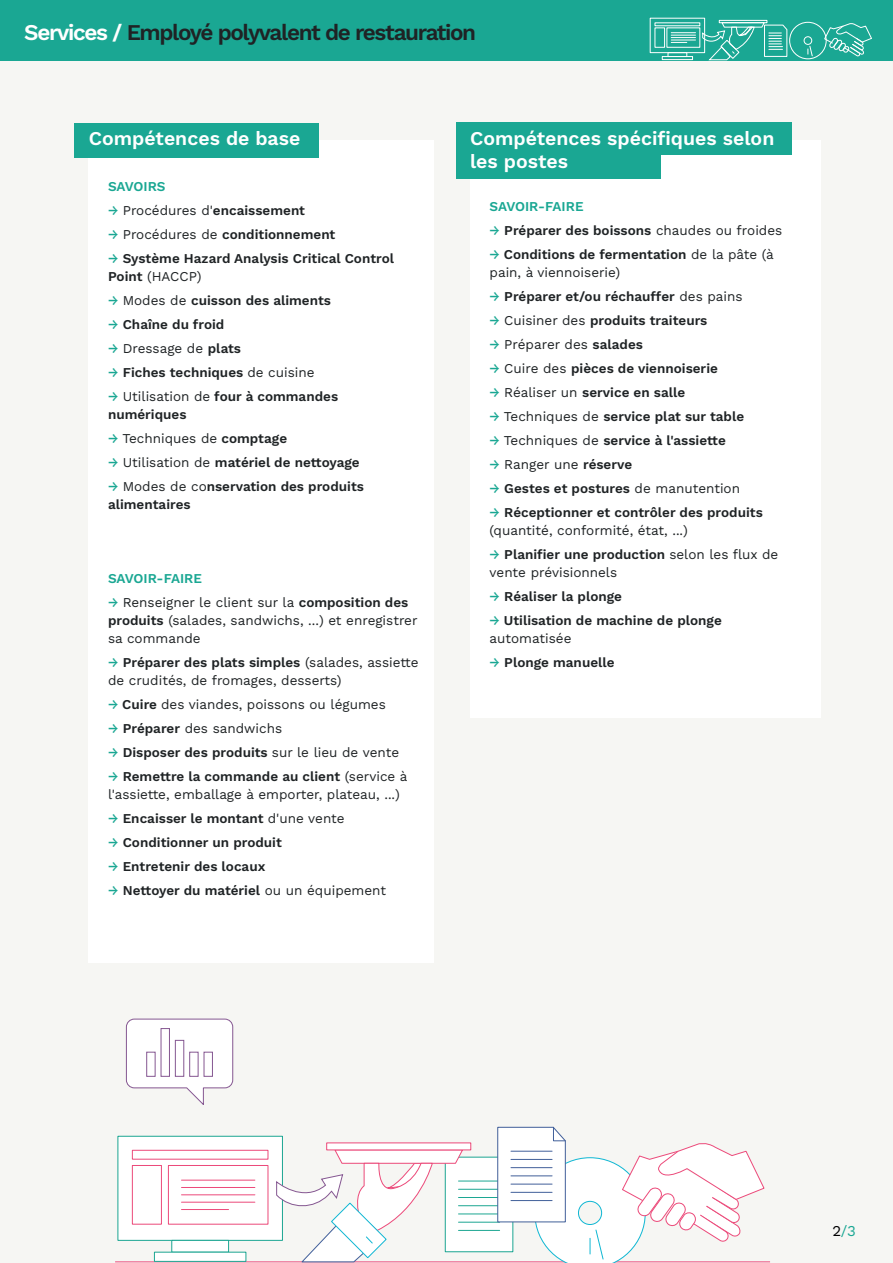
<style>
.page{position:relative;width:893px;height:1263px;background:#f6f6f3}
.page>*{position:absolute;margin:0;border:0;box-sizing:border-box;transform-origin:0 0}
.t1{font:600 22.5px "Work Sans";letter-spacing:-.06em;color:#1f2325}
.t2{font:600 19.5px/23.4px "Work Sans";color:#fff}
.t3{font:15px "Work Sans";color:#1aa793}
.t4{font:600 13.5px/18px "Work Sans";color:#1f2325}
.t5{font:13.5px/18px "Work Sans";color:#1f2325}
.t6{font:600 13.5px "Work Sans";color:#1aa793}
.s1{color:#fff}
.s2{font-weight:500;color:#1aa793}
.s3{font-weight:600}
.s4{font-weight:400}
.s5{color:#000001}
</style>
<div class="page">
<hr style="left:115px;top:1261px;width:655px;height:1px;background:#ec4a7a">
<svg style="left:125px;top:1018px;width:109px;height:87px"></svg>
<div style="left:146px;top:1052px;width:10px;height:25px;background:#fff;border:1px solid #855791"></div>
<div style="left:161px;top:1028px;width:9px;height:49px;background:#fff;border:1px solid #855791"></div>
<div style="left:175px;top:1040px;width:9px;height:37px;background:#fff;border:1px solid #855791"></div>
<div style="left:189px;top:1052px;width:10px;height:25px;background:#fff;border:1px solid #855791"></div>
<div style="left:204px;top:1052px;width:9px;height:25px;background:#fff;border:1px solid #855791"></div>
<div style="left:117px;top:1136px;width:166px;height:105px;background:#fff;border:1px solid #1ca692"></div>
<div style="left:171px;top:1240px;width:58px;height:12px;background:#fff;border:1px solid #1ca692"></div>
<div style="left:154px;top:1252px;width:92px;height:10px;background:#fff;border:1px solid #1ca692"></div>
<div style="left:132px;top:1150px;width:136px;height:9px;background:#fff;border:1px solid #ec4a7a"></div>
<div style="left:132px;top:1165px;width:30px;height:59px;background:#fff;border:1px solid #ec4a7a"></div>
<div style="left:168px;top:1165px;width:100px;height:59px;background:#fff;border:1px solid #ec4a7a"></div>
<hr style="left:181px;top:1180px;width:74px;height:1px;background:#ec4a7a">
<hr style="left:181px;top:1187px;width:74px;height:1px;background:#ec4a7a">
<hr style="left:181px;top:1194px;width:74px;height:1px;background:#ec4a7a">
<hr style="left:181px;top:1202px;width:74px;height:1px;background:#ec4a7a">
<hr style="left:181px;top:1209px;width:48px;height:1px;background:#ec4a7a">
<svg style="left:276px;top:1126px;width:489px;height:137px"></svg>
<hr style="left:511px;top:1151px;width:41px;height:1px;background:#415f99">
<hr style="left:511px;top:1159px;width:41px;height:1px;background:#415f99">
<hr style="left:511px;top:1167px;width:41px;height:1px;background:#415f99">
<hr style="left:511px;top:1175px;width:41px;height:1px;background:#415f99">
<hr style="left:511px;top:1184px;width:41px;height:1px;background:#415f99">
<hr style="left:511px;top:1192px;width:41px;height:1px;background:#415f99">
<hr style="left:511px;top:1200px;width:41px;height:1px;background:#415f99">
<div style="left:470px;top:140px;width:351px;height:578px;background:#fff"></div>
<div style="left:89px;top:140px;width:345px;height:823px;background:#fff"></div>
<div style="left:74px;top:123px;width:244px;height:34px;background:#1aa793"></div>
<div style="left:456px;top:122px;width:336px;height:33px;background:#1aa793"></div>
<div style="left:456px;top:144px;width:204px;height:34px;background:#1aa793"></div>
<div style="left:0;top:0;width:893px;height:61px;background:#1aa793"></div>
<div style="left:668px;top:52px;width:19px;height:5px;border:1px solid #fff"></div>
<div style="left:662px;top:56px;width:31px;height:4px;border:1px solid #fff"></div>
<div style="left:655px;top:27px;width:10px;height:21px;border:1px solid #fff"></div>
<div style="left:666px;top:27px;width:34px;height:21px;border:1px solid #fff"></div>
<svg style="left:671px;top:32px;width:24px;height:11px"></svg>
<div style="left:719px;top:20px;width:48px;height:3px;border:1px solid #fff"></div>
<svg style="left:702px;top:22px;width:170px;height:39px"></svg>
<h1 class="t1" style="left:24px;top:15px;width:453px"><span class="s1">Services /</span> Employé polyvalent de restauration</h1>
<h2 class="t2" style="left:89px;top:126px;width:213px">Compétences de base</h2>
<p class="t6" style="left:108px;top:176px;width:59px">SAVOIRS</p>
<p class="t5" style="left:108px;top:201px;width:199px"><span class="s2">→</span> Procédures d'<span class="s3">encaissement</span></p>
<p class="t4" style="left:108px;top:225px;width:229px"><span class="s2">→</span> <span class="s4">Procédures de</span> conditionnement</p>
<p class="t4" style="left:108px;top:249px;width:288px"><span class="s2">→</span> Système Hazard Analysis Critical Control<br>Point <span class="s4">(HACCP)</span></p>
<p class="t4" style="left:108px;top:291px;width:225px"><span class="s2">→</span> <span class="s4">Modes de</span> cuisson des aliments</p>
<p class="t4" style="left:108px;top:315px;width:118px"><span class="s2">→</span> Chaîne du froid</p>
<p class="t5" style="left:108px;top:339px;width:135px"><span class="s2">→</span> Dressage de <span class="s3">plats</span></p>
<p class="t4" style="left:108px;top:363px;width:208px"><span class="s2">→</span> Fiches techniques <span class="s4">de cuisine</span></p>
<p class="t4" style="left:108px;top:387px;width:232px"><span class="s2">→</span> <span class="s4">Utilisation de</span> four à commandes numériques</p>
<p class="t5" style="left:108px;top:429px;width:181px"><span class="s2">→</span> Techniques de <span class="s3">comptage</span></p>
<p class="t4" style="left:108px;top:453px;width:253px"><span class="s2">→</span> <span class="s4">Utilisation de</span> matériel de nettoyage</p>
<p class="t4" style="left:108px;top:477px;width:257px"><span class="s2">→</span> <span class="s4">Modes de co</span>nservation des produits alimentaires</p>
<p class="t6" style="left:108px;top:568px;width:95px">SAVOIR-FAIRE</p>
<p class="t5" style="left:108px;top:593px;width:311px"><span class="s2">→</span> Renseigner le client sur la <span class="s3">composition des produits</span> (salades, sandwichs, ...) et enregistrer sa commande</p>
<p class="t5" style="left:108px;top:653px;width:312px"><span class="s2">→</span> <span class="s3">Préparer des plats simples</span> (salades, assiette de crudités, de fromages, desserts)</p>
<p class="t5" style="left:108px;top:695px;width:279px"><span class="s2">→</span> <span class="s3">Cuire</span> des viandes, poissons ou légumes</p>
<p class="t5" style="left:108px;top:719px;width:176px"><span class="s2">→</span> <span class="s3">Préparer</span> des sandwichs</p>
<p class="t4" style="left:108px;top:743px;width:293px"><span class="s2">→</span> Disposer des produits <span class="s4">sur le lieu de vente</span></p>
<p class="t5" style="left:108px;top:767px;width:301px"><span class="s2">→</span> <span class="s3">Remettre la commande au client</span> (service à l'assiette, emballage à emporter, plateau, ...)</p>
<p class="t4" style="left:108px;top:809px;width:238px"><span class="s2">→</span> Encaisser le montant <span class="s4">d'une vente</span></p>
<p class="t4" style="left:108px;top:833px;width:175px"><span class="s2">→</span> Conditionner un produit</p>
<p class="t4" style="left:108px;top:857px;width:159px"><span class="s2">→</span> Entretenir des locaux</p>
<p class="t4" style="left:108px;top:881px;width:280px"><span class="s2">→</span> Nettoyer du matériel <span class="s4">ou un équipement</span></p>
<h2 class="t2" style="left:470px;top:126px;width:306px">Compétences spécifiques selon les postes</h2>
<p class="t6" style="left:490px;top:196px;width:95px">SAVOIR-FAIRE</p>
<p class="t4" style="left:490px;top:221px;width:294px"><span class="s2">→</span> Préparer des boissons <span class="s4">chaudes ou froides</span></p>
<p class="t5" style="left:490px;top:245px;width:286px"><span class="s2">→</span> <span class="s3">Conditions de fermentation</span> de la pâte (à pain, à viennoiserie)</p>
<p class="t4" style="left:490px;top:287px;width:255px"><span class="s2">→</span> Préparer et/ou réchauffer <span class="s4">des pains</span></p>
<p class="t4" style="left:490px;top:311px;width:219px"><span class="s2">→</span> <span class="s4">Cuisiner des</span> produits traiteurs</p>
<p class="t5" style="left:490px;top:335px;width:155px"><span class="s2">→</span> Préparer des <span class="s3">salades</span></p>
<p class="t4" style="left:490px;top:359px;width:230px"><span class="s2">→</span> <span class="s4">Cuire des</span> pièces de viennoiserie</p>
<p class="t4" style="left:490px;top:383px;width:197px"><span class="s2">→</span> <span class="s4">Réaliser un</span> service en salle</p>
<p class="t4" style="left:490px;top:407px;width:256px"><span class="s2">→</span> <span class="s4">Techniques de</span> service plat sur table</p>
<p class="t4" style="left:490px;top:431px;width:238px"><span class="s2">→</span> <span class="s4">Techniques de</span> service à l'assiette</p>
<p class="t5" style="left:490px;top:455px;width:144px"><span class="s2">→</span> Ranger une <span class="s3">réserve</span></p>
<p class="t4" style="left:490px;top:479px;width:252px"><span class="s2">→</span> Gestes et postures <span class="s4">de manutention</span></p>
<p class="t4" style="left:490px;top:503px;width:275px"><span class="s2">→</span> Réceptionner et contrôler des produits <span class="s4">(quantité, conformité, état, ...)</span></p>
<p class="t5" style="left:490px;top:545px;width:290px"><span class="s2">→</span> <span class="s3">Planifier une production</span> selon les flux de vente prévisionnels</p>
<p class="t4" style="left:490px;top:587px;width:134px"><span class="s2">→</span> Réaliser la plonge</p>
<p class="t4" style="left:490px;top:611px;width:234px"><span class="s2">→</span> Utilisation de machine de plonge <span class="s4">automatisée</span></p>
<p class="t4" style="left:490px;top:653px;width:127px"><span class="s2">→</span> Plonge manuelle</p>
<p class="t3" style="left:832px;top:1220px;width:25px"><span class="s5">2</span>/3</p>
</div>
